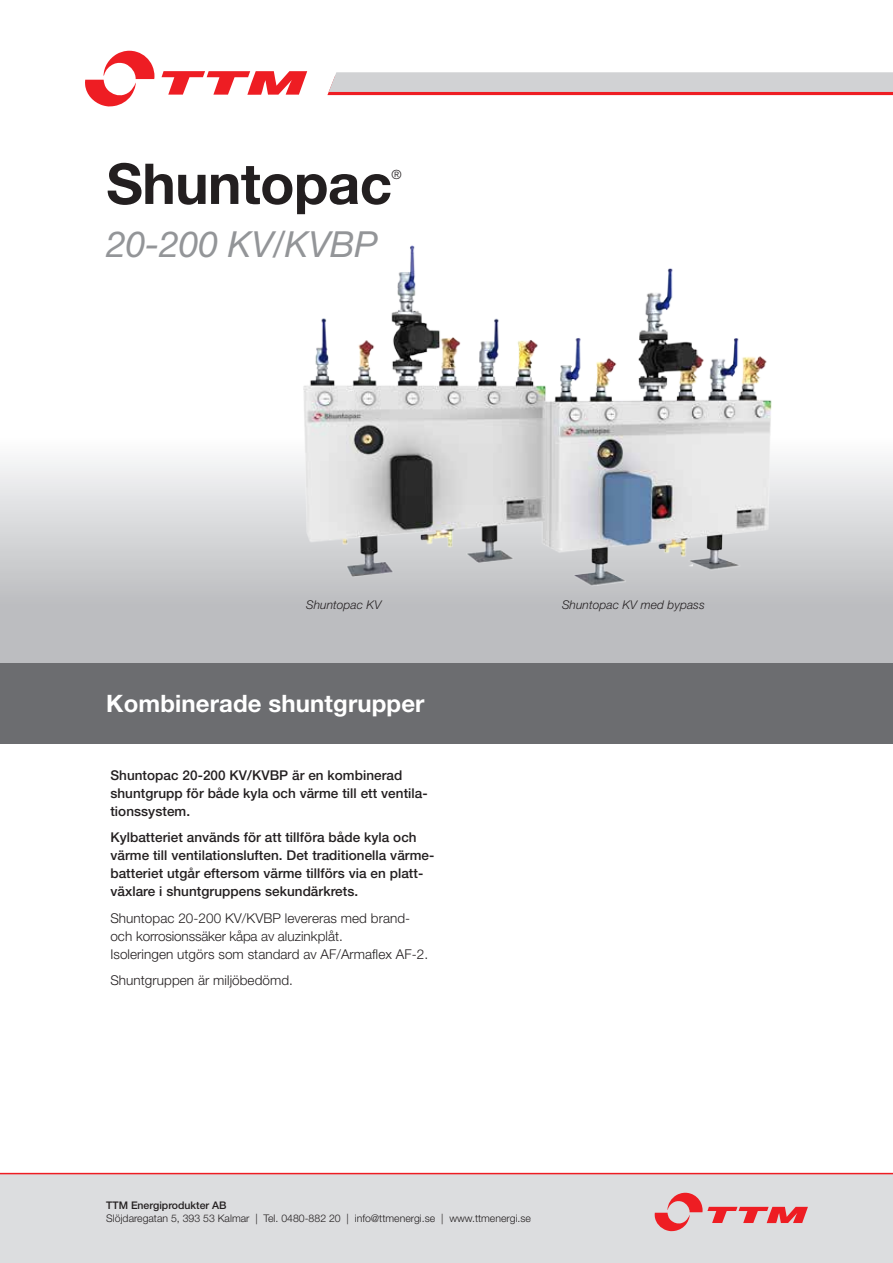
<style>
.page{position:relative;width:893px;height:1263px;background:#fff}
.page>*{position:absolute;margin:0;border:0;box-sizing:border-box;transform-origin:0 0}
.t1{font:700 56.4px "Helvetica Neue LT Pro";letter-spacing:-.01em;color:#231f20}
.t2{font:italic 36px "Helvetica Neue LT Pro";letter-spacing:-.01em;color:#939598}
.t3{font:700 24px "Helvetica Neue LT Pro";letter-spacing:.005em;color:#fff}
.t4{font:500 13.5px/18px "Helvetica Neue LT Pro";letter-spacing:.005em;color:#231f20}
.t5{font:300 13.5px/18px "Helvetica Neue LT Pro";letter-spacing:.005em;color:#231f20}
.t6{font:300 12.75px "Helvetica Neue LT Pro";color:#231f20}
.t7{font:italic 300 12px "Helvetica Neue LT Pro";letter-spacing:.005em;color:#231f20}
.t8{font:300 10.5px "Helvetica Neue LT Pro";color:#231f20}
.t9{font:500 10.5px "Helvetica Neue LT Pro";color:#231f20}
</style>
<div class="page">
<svg style="left:0;top:50px;width:893px;height:613px"></svg>
<svg style="left:162px;top:71px;width:145px;height:24px"></svg>
<svg style="left:85px;top:51px;width:70px;height:55px"></svg>
<svg style="left:327px;top:72px;width:566px;height:23px;background:#d5babd"></svg>
<div style="left:0;top:663px;width:893px;height:81px;background:#6c6d70"></div>
<div style="left:0;top:1174px;width:893px;height:89px;background:#dcdddf"></div>
<svg style="left:655px;top:1193px;width:153px;height:38px"></svg>
<hr style="left:0;top:1173px;width:893px;height:1px;background:#ee1d23">
<img style="left:208px;top:194px;width:646px;height:406px">
<h1 class="t1" style="left:106px;top:149px;width:287px">Shuntopac</h1>
<p class="t6" style="left:391px;top:167px;width:12px">®</p>
<h2 class="t2" style="left:106px;top:223px;width:273px">20-200 KV/KVBP</h2>
<p class="t7" style="left:306px;top:597px;width:77px">Shuntopac KV</p>
<p class="t7" style="left:562px;top:597px;width:144px">Shuntopac KV med bypass</p>
<h3 class="t3" style="left:106px;top:689px;width:320px">Kombinerade shuntgrupper</h3>
<p class="t4" style="left:110px;top:766px;width:319px">Shuntopac 20-200 KV/KVBP är en kombinerad shuntgrupp för både kyla och värme till ett ventila&shy;tionssystem.</p>
<p class="t4" style="left:110px;top:828px;width:326px">Kylbatteriet används för att tillföra både kyla och värme till ventilationsluften. Det traditionella värme&shy;batteriet utgår eftersom värme tillförs via en platt&shy;växlare i shuntgruppens sekundärkrets.</p>
<p class="t5" style="left:110px;top:909px;width:319px">Shuntopac 20-200 KV/KVBP levereras med brand&shy;och korrosionssäker kåpa av aluzinkplåt.<br>Isoleringen utgörs som standard av AF/Armaflex AF-2.</p>
<p class="t5" style="left:110px;top:971px;width:184px">Shuntgruppen är miljöbedömd.</p>
<p class="t9" style="left:106px;top:1199px;width:122px">TTM Energiprodukter AB</p>
<p class="t8" style="left:106px;top:1212px;width:426px">Slöjdaregatan 5, 393 53 Kalmar | Tel. 0480-882 20 | info@ttmenergi.se | www.ttmenergi.se</p>
</div>
